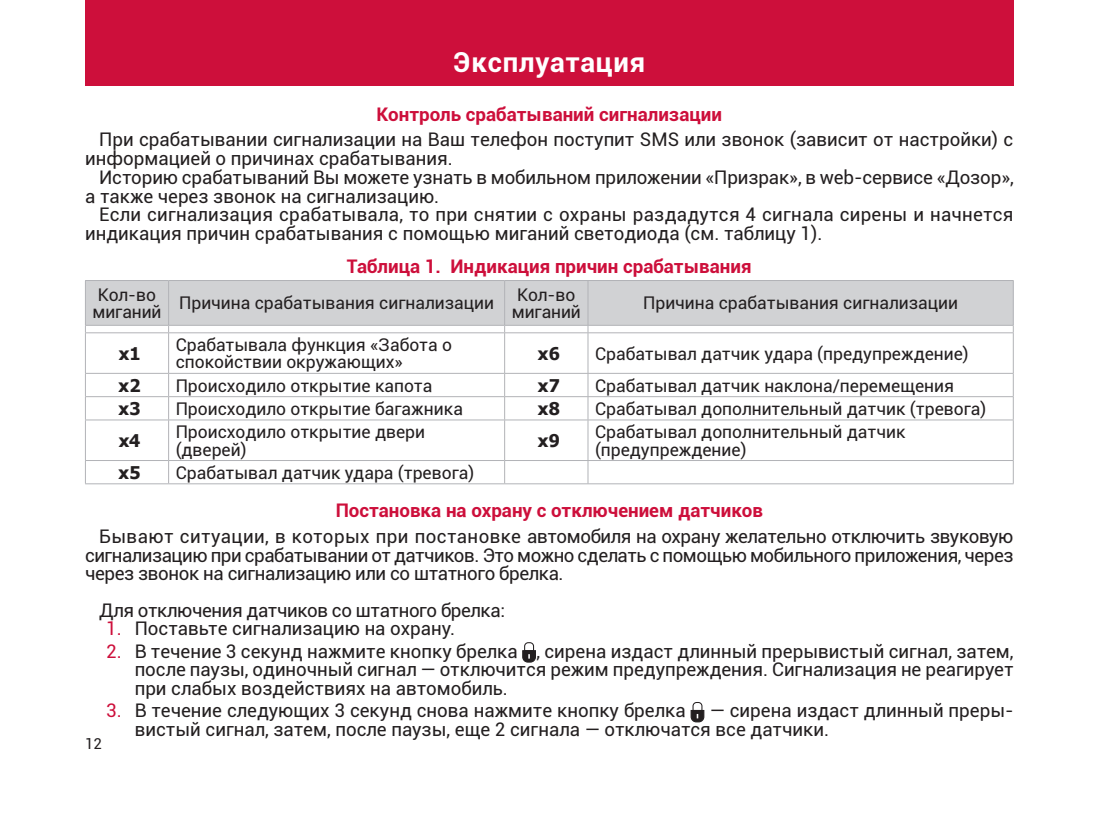
<style>
.page{position:relative;width:1120px;height:815px;background:#fff}
.page>*{position:absolute;margin:0;border:0;box-sizing:border-box;transform-origin:0 0}
.t1{font:700 27.5px "Roboto";letter-spacing:.03em;color:#fff}
.t2{font:18.75px/18.8px "Roboto";color:#231f20}
.t3{font:700 18.75px "Roboto";color:#cd0f3b}
.t4{font:18.75px "Roboto";letter-spacing:-.02em;color:#231f20}
.t5{font:17.5px/17.5px "Roboto";color:#231f20}
.t6{font:700 17.5px "Tahoma";letter-spacing:.015em;color:#231f20}
.t7{font:15px "Roboto";color:#231f20}
.s1{color:#cd0f3b}
</style>
<div class="page">
<div style="left:85px;top:0;width:928px;height:85px;background:#cd0f3b"></div>
<div style="left:86px;top:281px;width:927px;height:44px;background:#d1d2d4"></div>
<hr style="left:85px;top:280px;width:84px;height:1px;background:#b2b3b7">
<hr style="left:85px;top:281px;width:1px;height:44px;background:#b2b3b7">
<hr style="left:169px;top:280px;width:336px;height:1px;background:#b2b3b7">
<hr style="left:505px;top:280px;width:83px;height:1px;background:#b2b3b7">
<hr style="left:588px;top:280px;width:425px;height:1px;background:#b2b3b7">
<hr style="left:1013px;top:281px;width:1px;height:44px;background:#b2b3b7">
<hr style="left:85px;top:333px;width:1px;height:40px;background:#b2b3b7">
<hr style="left:1013px;top:333px;width:1px;height:40px;background:#b2b3b7">
<svg style="left:85px;top:374px;width:1px;height:46px"></svg>
<svg style="left:1013px;top:374px;width:1px;height:46px"></svg>
<hr style="left:85px;top:420px;width:1px;height:40px;background:#b2b3b7">
<svg style="left:85px;top:461px;width:1px;height:22px"></svg>
<svg style="left:1013px;top:461px;width:1px;height:22px"></svg>
<hr style="left:85px;top:483px;width:84px;height:1px;background:#b2b3b7">
<hr style="left:169px;top:483px;width:336px;height:1px;background:#b2b3b7">
<hr style="left:505px;top:483px;width:83px;height:1px;background:#b2b3b7">
<hr style="left:588px;top:483px;width:425px;height:1px;background:#b2b3b7">
<hr style="left:1013px;top:420px;width:1px;height:40px;background:#b2b3b7">
<hr style="left:168px;top:281px;width:1px;height:44px;background:#b2b3b7">
<hr style="left:504px;top:281px;width:1px;height:44px;background:#b2b3b7">
<hr style="left:587px;top:281px;width:1px;height:44px;background:#b2b3b7">
<hr style="left:85px;top:325px;width:84px;height:1px;background:#b2b3b7">
<hr style="left:169px;top:325px;width:336px;height:1px;background:#b2b3b7">
<hr style="left:505px;top:325px;width:83px;height:1px;background:#b2b3b7">
<hr style="left:588px;top:325px;width:425px;height:1px;background:#b2b3b7">
<hr style="left:85px;top:332px;width:84px;height:1px;background:#b2b3b7">
<hr style="left:169px;top:332px;width:336px;height:1px;background:#b2b3b7">
<hr style="left:168px;top:333px;width:1px;height:40px;background:#b2b3b7">
<hr style="left:505px;top:332px;width:83px;height:1px;background:#b2b3b7">
<hr style="left:504px;top:333px;width:1px;height:40px;background:#b2b3b7">
<hr style="left:588px;top:332px;width:425px;height:1px;background:#b2b3b7">
<hr style="left:587px;top:333px;width:1px;height:40px;background:#b2b3b7">
<hr style="left:85px;top:373px;width:84px;height:1px;background:#b2b3b7">
<hr style="left:169px;top:373px;width:336px;height:1px;background:#b2b3b7">
<hr style="left:505px;top:373px;width:83px;height:1px;background:#b2b3b7">
<hr style="left:588px;top:373px;width:425px;height:1px;background:#b2b3b7">
<hr style="left:85px;top:396px;width:84px;height:1px;background:#b2b3b7">
<hr style="left:169px;top:396px;width:336px;height:1px;background:#b2b3b7">
<svg style="left:168px;top:374px;width:1px;height:46px"></svg>
<hr style="left:505px;top:396px;width:83px;height:1px;background:#b2b3b7">
<svg style="left:504px;top:374px;width:1px;height:46px"></svg>
<hr style="left:588px;top:396px;width:425px;height:1px;background:#b2b3b7">
<svg style="left:587px;top:374px;width:1px;height:46px"></svg>
<hr style="left:85px;top:420px;width:84px;height:1px;background:#b2b3b7">
<hr style="left:169px;top:420px;width:336px;height:1px;background:#b2b3b7">
<hr style="left:168px;top:420px;width:1px;height:40px;background:#b2b3b7">
<hr style="left:505px;top:420px;width:83px;height:1px;background:#b2b3b7">
<hr style="left:504px;top:420px;width:1px;height:40px;background:#b2b3b7">
<hr style="left:588px;top:420px;width:425px;height:1px;background:#b2b3b7">
<hr style="left:587px;top:420px;width:1px;height:40px;background:#b2b3b7">
<hr style="left:85px;top:460px;width:84px;height:1px;background:#b2b3b7">
<hr style="left:169px;top:460px;width:336px;height:1px;background:#b2b3b7">
<svg style="left:168px;top:461px;width:1px;height:22px"></svg>
<hr style="left:505px;top:460px;width:83px;height:1px;background:#b2b3b7">
<svg style="left:504px;top:461px;width:1px;height:22px"></svg>
<hr style="left:588px;top:460px;width:425px;height:1px;background:#b2b3b7">
<svg style="left:587px;top:461px;width:1px;height:22px"></svg>
<svg style="left:522px;top:642px;width:14px;height:21px"></svg>
<svg style="left:690px;top:702px;width:15px;height:20px"></svg>
<h1 class="t1" style="left:453px;top:42px;width:194px">Эксплуатация</h1>
<p class="t3" style="left:376px;top:101px;width:347px">Контроль срабатываний сигнализации</p>
<p class="t2" style="left:85px;top:130px;width:930px;text-indent:14px">При срабатывании сигнализации на Ваш телефон поступит SMS или звонок (зависит от настройки) с информацией о причинах срабатывания.</p>
<p class="t2" style="left:85px;top:167px;width:930px;text-indent:14px">Историю срабатываний Вы можете узнать в мобильном приложении «Призрак», в web-сервисе «Дозор», а также через звонок на сигнализацию.</p>
<p class="t2" style="left:85px;top:205px;width:930px;text-indent:14px">Если сигнализация срабатывала, то при снятии с охраны раздадутся 4 сигнала сирены и начнется индикация причин срабатывания с помощью миганий светодиода (см. таблицу 1).</p>
<p class="t3" style="left:347px;top:253px;width:406px">Таблица 1. Индикация причин срабатывания</p>
<p class="t5" style="left:92px;top:285px;width:70px;text-align:center">Кол-во миганий</p>
<p class="t5" style="left:179px;top:294px;width:317px">Причина срабатывания сигнализации</p>
<p class="t5" style="left:512px;top:285px;width:71px;text-align:center">Кол-во миганий</p>
<p class="t5" style="left:643px;top:294px;width:317px">Причина срабатывания сигнализации</p>
<p class="t6" style="left:119px;top:341px;width:23px">x1</p>
<p class="t5" style="left:176px;top:335px;width:278px">Срабатывала функция «Забота о спокойствии окружающих»</p>
<p class="t6" style="left:538px;top:341px;width:23px">x6</p>
<p class="t5" style="left:595px;top:344px;width:375px">Срабатывал датчик удара (предупреждение)</p>
<p class="t6" style="left:119px;top:373px;width:23px">x2</p>
<p class="t5" style="left:176px;top:376px;width:258px">Происходило открытие капота</p>
<p class="t6" style="left:538px;top:373px;width:23px">x7</p>
<p class="t5" style="left:595px;top:376px;width:360px">Срабатывал датчик наклона/перемещения</p>
<p class="t6" style="left:118px;top:396px;width:24px">x3</p>
<p class="t5" style="left:176px;top:399px;width:289px">Происходило открытие багажника</p>
<p class="t6" style="left:538px;top:396px;width:24px">x8</p>
<p class="t5" style="left:595px;top:399px;width:393px">Срабатывал дополнительный датчик (тревога)</p>
<p class="t6" style="left:119px;top:428px;width:23px">x4</p>
<p class="t5" style="left:176px;top:422px;width:251px">Происходило открытие двери (дверей)</p>
<p class="t6" style="left:538px;top:428px;width:24px">x9</p>
<p class="t5" style="left:595px;top:422px;width:312px">Срабатывал дополнительный датчик (предупреждение)</p>
<p class="t6" style="left:119px;top:460px;width:24px">x5</p>
<p class="t5" style="left:176px;top:463px;width:300px">Срабатывал датчик удара (тревога)</p>
<p class="t3" style="left:336px;top:497px;width:429px">Постановка на охрану с отключением датчиков</p>
<p class="t2" style="left:85px;top:526px;width:930px;text-align:justify;text-indent:14px">Бывают ситуации, в которых при постановке автомобиля на охрану желательно отключить звуковую сигнализацию при срабатывании от датчиков. Это можно сделать с помощью мобильного приложения, через через звонок на сигнализацию или со штатного брелка.</p>
<p class="t4" style="left:99px;top:597px;width:407px">Для отключения датчиков со штатного брелка:</p>
<p class="t2" style="left:106px;top:619px;width:350px"><span class="s1">1.</span> Поставьте сигнализацию на охрану.</p>
<p class="t2" style="left:135px;top:641px;width:880px;text-align:justify;text-indent:-28px"><span class="s1">2.</span> В течение 3 секунд нажмите кнопку брелка , сирена издаст длинный прерывистый сигнал, затем, после паузы, одиночный сигнал — отключится режим предупреждения. Сигнализация не реагирует при слабых воздействиях на автомобиль.</p>
<p class="t2" style="left:106px;top:701px;width:581px"><span class="s1">3.</span> В течение следующих 3 секунд снова нажмите кнопку брелка</p>
<p class="t2" style="left:135px;top:701px;width:880px;text-indent:575px">— сирена издаст длинный преры&shy;вистый сигнал, затем, после паузы, еще 2 сигнала — отключатся все датчики.</p>
<p class="t7" style="left:85px;top:733px;width:18px">12</p>
</div>
